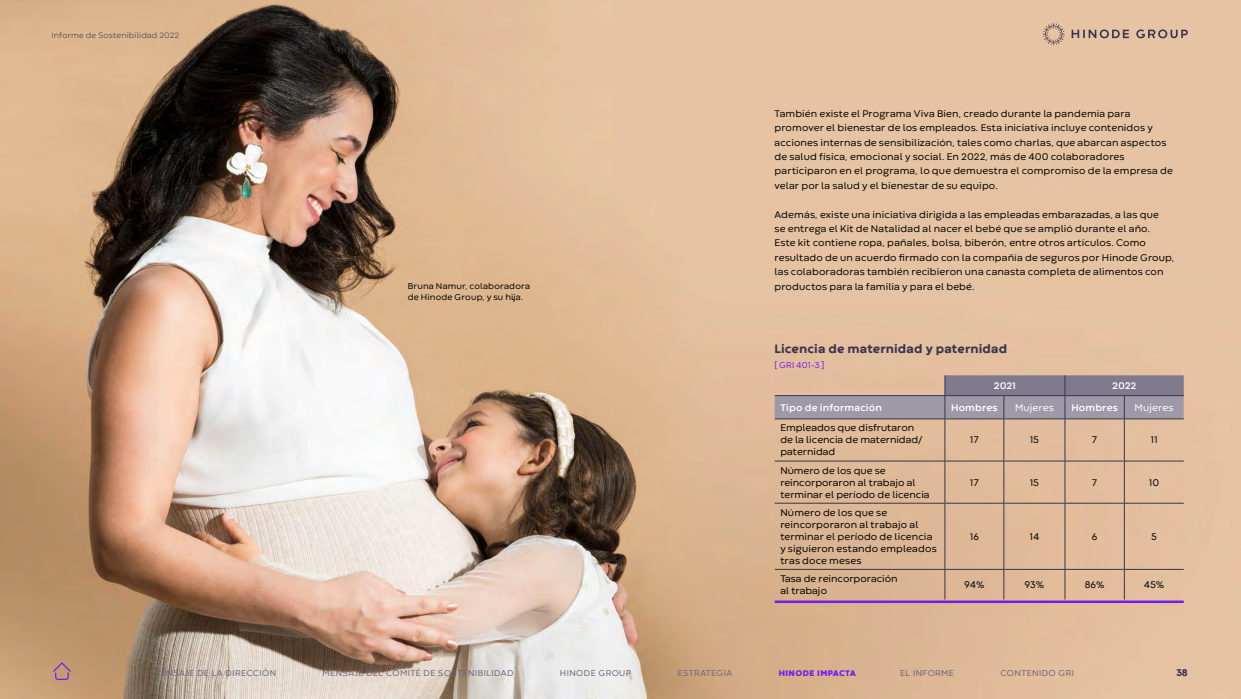
<style>
.page{position:relative;width:1241px;height:699px;background:#fff}
.page>*{position:absolute;margin:0;border:0;box-sizing:border-box;transform-origin:0 0}
.t1{font:800 12.5px "Codec Warm";letter-spacing:.01em;color:#3a334f}
.t2{font:10px/14.4px "Codec Warm";letter-spacing:.015em;color:#000}
.t3{font:700 10px "Codec Warm";letter-spacing:.015em;color:#fff}
.t4{font:10px "Codec Warm";letter-spacing:.015em;color:#fff}
.t5{font:800 10px "Codec Warm";color:#3a334f}
.t6{font:8.75px "Codec Warm";letter-spacing:.05em;color:#6b667b}
.t7{font:8.75px/10.5px "Codec Warm";letter-spacing:.02em;color:#000}
.t8{font:8.75px "Codec Warm";letter-spacing:.02em;color:#751cec}
.t9{font:800 8.5px "Codec Warm";letter-spacing:.05em;color:#751cec}
.t10{font:300 8.12px "Codec Warm";letter-spacing:.02em;color:#3a334f}
</style>
<div class="page">
<img style="left:0;top:0;width:1240px;height:698px">
<svg style="left:1071px;top:29px;width:57px;height:9px"></svg>
<svg style="left:1136px;top:29px;width:51px;height:9px"></svg>
<svg style="left:1042px;top:23px;width:22px;height:22px"></svg>
<svg style="left:53px;top:661px;width:18px;height:18px"></svg>
<svg style="left:774px;top:375px;width:409px;height:43px;background:#a2979c"></svg>
<hr style="left:944px;top:419px;width:1px;height:41px;background:#3a334f">
<hr style="left:1003px;top:419px;width:1px;height:41px;background:#3a334f">
<hr style="left:1064px;top:419px;width:1px;height:41px;background:#3a334f">
<hr style="left:1123px;top:419px;width:1px;height:41px;background:#3a334f">
<hr style="left:944px;top:461px;width:1px;height:41px;background:#3a334f">
<hr style="left:1003px;top:461px;width:1px;height:41px;background:#3a334f">
<hr style="left:1064px;top:461px;width:1px;height:41px;background:#3a334f">
<hr style="left:1123px;top:461px;width:1px;height:41px;background:#3a334f">
<hr style="left:944px;top:503px;width:1px;height:65px;background:#3a334f">
<hr style="left:1003px;top:503px;width:1px;height:65px;background:#3a334f">
<hr style="left:1064px;top:503px;width:1px;height:65px;background:#3a334f">
<hr style="left:1123px;top:503px;width:1px;height:65px;background:#3a334f">
<hr style="left:944px;top:569px;width:1px;height:30px;background:#3a334f">
<hr style="left:1003px;top:569px;width:1px;height:30px;background:#3a334f">
<hr style="left:1064px;top:569px;width:1px;height:30px;background:#3a334f">
<hr style="left:1123px;top:569px;width:1px;height:30px;background:#3a334f">
<hr style="left:774px;top:395px;width:170px;height:1px;background:#3a334f">
<hr style="left:944px;top:395px;width:59px;height:1px;background:#3a334f">
<hr style="left:1003px;top:395px;width:61px;height:1px;background:#3a334f">
<hr style="left:1064px;top:395px;width:60px;height:1px;background:#3a334f">
<hr style="left:1124px;top:395px;width:59px;height:1px;background:#3a334f">
<hr style="left:774px;top:418px;width:170px;height:1px;background:#3a334f">
<hr style="left:944px;top:418px;width:59px;height:1px;background:#3a334f">
<hr style="left:1003px;top:418px;width:61px;height:1px;background:#3a334f">
<hr style="left:1064px;top:418px;width:60px;height:1px;background:#3a334f">
<hr style="left:1124px;top:418px;width:59px;height:1px;background:#3a334f">
<hr style="left:774px;top:460px;width:170px;height:1px;background:#3a334f">
<hr style="left:944px;top:460px;width:59px;height:1px;background:#3a334f">
<hr style="left:1003px;top:460px;width:61px;height:1px;background:#3a334f">
<hr style="left:1064px;top:460px;width:60px;height:1px;background:#3a334f">
<hr style="left:1124px;top:460px;width:59px;height:1px;background:#3a334f">
<hr style="left:774px;top:502px;width:170px;height:1px;background:#3a334f">
<hr style="left:944px;top:502px;width:59px;height:1px;background:#3a334f">
<hr style="left:1003px;top:502px;width:61px;height:1px;background:#3a334f">
<hr style="left:1064px;top:502px;width:60px;height:1px;background:#3a334f">
<hr style="left:1124px;top:502px;width:59px;height:1px;background:#3a334f">
<hr style="left:774px;top:568px;width:170px;height:1px;background:#3a334f">
<hr style="left:944px;top:568px;width:59px;height:1px;background:#3a334f">
<hr style="left:1003px;top:568px;width:61px;height:1px;background:#3a334f">
<hr style="left:1064px;top:568px;width:60px;height:1px;background:#3a334f">
<hr style="left:1124px;top:568px;width:59px;height:1px;background:#3a334f">
<hr style="left:774px;top:600px;width:409px;height:2px;background:#751cec">
<p class="t10" style="left:52px;top:30px;width:129px">Informe de Sostenibilidad 2022</p>
<p class="t7" style="left:407px;top:280px;width:124px">Bruna Namur, colaboradora de Hinode Group, y su hija.</p>
<p class="t2" style="left:774px;top:106px;width:400px">También existe el Programa Viva Bien, creado durante la pandemia para promover el bienestar de los empleados. Esta iniciativa incluye contenidos y acciones internas de sensibilización, tales como charlas, que abarcan aspectos de salud física, emocional y social. En 2022, más de 400 colaboradores participaron en el programa, lo que demuestra el compromiso de la empresa de velar por la salud y el bienestar de su equipo.</p>
<p class="t2" style="left:774px;top:207px;width:401px">Además, existe una iniciativa dirigida a las empleadas embarazadas, a las que<br>se entrega el Kit de Natalidad al nacer el bebé que se amplió durante el año.<br>Este kit contiene ropa, pañales, bolsa, biberón, entre otros artículos. Como resultado de un acuerdo firmado con la compañía de seguros por Hinode Group, las colaboradoras también recibieron una canasta completa de alimentos con productos para la familia y para el bebé.</p>
<p class="t1" style="left:774px;top:340px;width:234px">Licencia de maternidad y paternidad</p>
<p class="t8" style="left:774px;top:359px;width:52px">[ GRI 401-3 ]</p>
<p class="t3" style="left:993px;top:379px;width:24px">2021</p>
<p class="t3" style="left:1111px;top:379px;width:26px">2022</p>
<p class="t3" style="left:780px;top:401px;width:103px">Tipo de información</p>
<p class="t3" style="left:951px;top:401px;width:48px">Hombres</p>
<p class="t4" style="left:1014px;top:401px;width:40px">Mujeres</p>
<p class="t3" style="left:1071px;top:401px;width:48px">Hombres</p>
<p class="t4" style="left:1134px;top:401px;width:40px">Mujeres</p>
<p class="t2" style="left:780px;top:421px;width:144px;line-height:12px">Empleados que disfrutaron de la licencia de maternidad/ paternidad</p>
<p class="t2" style="left:969px;top:432px;width:11px">17</p>
<p class="t2" style="left:1029px;top:432px;width:11px">15</p>
<p class="t2" style="left:1091px;top:432px;width:7px">7</p>
<p class="t2" style="left:1150px;top:432px;width:9px">11</p>
<p class="t2" style="left:780px;top:463px;width:151px;line-height:12px">Número de los que se reincorporaron al trabajo al terminar el período de licencia</p>
<p class="t2" style="left:780px;top:506px;width:158px;line-height:12px">Número de los que se reincorporaron al trabajo al terminar el período de licencia y siguieron estando empleados tras doce meses</p>
<p class="t2" style="left:969px;top:474px;width:11px">17</p>
<p class="t2" style="left:1029px;top:474px;width:11px">15</p>
<p class="t2" style="left:1091px;top:474px;width:7px">7</p>
<p class="t2" style="left:1148px;top:474px;width:12px">10</p>
<p class="t2" style="left:969px;top:528px;width:11px">16</p>
<p class="t2" style="left:1029px;top:528px;width:11px">14</p>
<p class="t2" style="left:1091px;top:528px;width:7px">6</p>
<p class="t2" style="left:1150px;top:528px;width:7px">5</p>
<p class="t2" style="left:780px;top:572px;width:119px;line-height:12px">Tasa de reincorporación al trabajo</p>
<p class="t2" style="left:964px;top:576px;width:22px">94%</p>
<p class="t2" style="left:1024px;top:576px;width:21px">93%</p>
<p class="t2" style="left:1084px;top:576px;width:21px">86%</p>
<p class="t2" style="left:1143px;top:576px;width:22px">45%</p>
<p class="t6" style="left:153px;top:667px;width:124px">MENSAJE DE LA DIRECCIÓN</p>
<p class="t6" style="left:322px;top:667px;width:192px">MENSAJE DEL COMITÉ DE SOSTENIBILIDAD</p>
<p class="t6" style="left:560px;top:667px;width:73px">HINODE GROUP</p>
<p class="t6" style="left:677px;top:667px;width:56px">ESTRATEGIA</p>
<p class="t9" style="left:778px;top:667px;width:79px">HINODE IMPACTA</p>
<p class="t6" style="left:900px;top:667px;width:55px">EL INFORME</p>
<p class="t6" style="left:1000px;top:667px;width:75px">CONTENIDO GRI</p>
<p class="t5" style="left:1176px;top:665px;width:13px">38</p>
</div>
